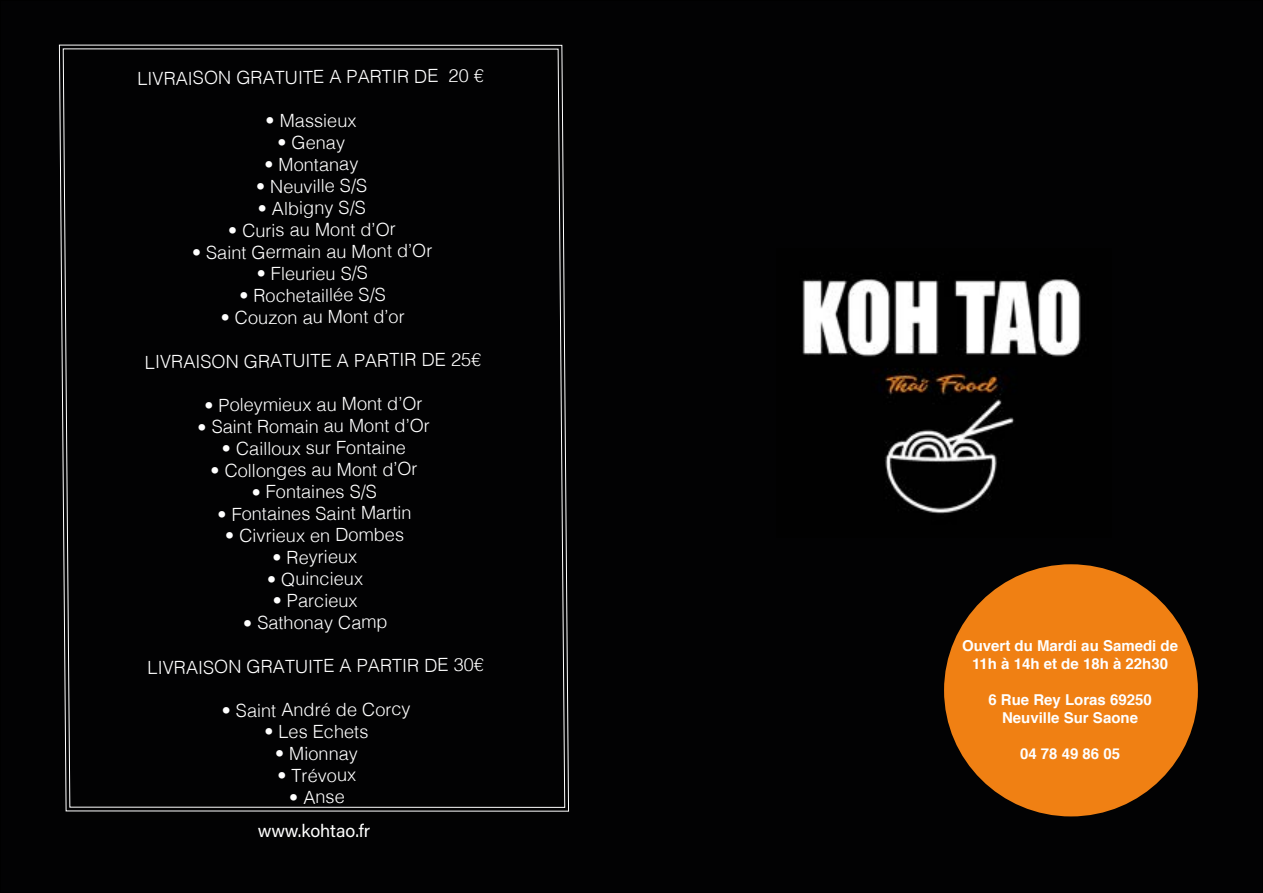
<style>
.page{position:relative;width:1263px;height:893px;background:#020203}
.page>*{position:absolute;margin:0;border:0;box-sizing:border-box;transform-origin:0 0}
.t1{font:300 18.15px "Helvetica";color:#fff}
.t2{font:18px "Acumin Variable Concept";letter-spacing:.02em;color:#fff}
.t3{font:700 15px/18px "Helvetica";color:#fff;text-align:center}
</style>
<div class="page">
<img style="left:802px;top:279px;width:279px;height:235px">
<svg style="left:59px;top:44px;width:510px;height:768px"></svg>
<svg style="left:62px;top:48px;width:503px;height:760px"></svg>
<div style="left:944px;top:564px;width:254px;height:252px;background:#f08013;border-radius:50%"></div>
<p class="t1" style="left:137px;top:64px;width:348px;rotate:-1deg">LIVRAISON GRATUITE A PARTIR DE 20 €</p>
<p class="t1" style="left:265px;top:106px;width:92px;rotate:-1deg">• Massieux</p>
<p class="t1" style="left:277px;top:128px;width:69px;rotate:-1deg">• Genay</p>
<p class="t1" style="left:264px;top:150px;width:95px;rotate:-1deg">• Montanay</p>
<p class="t1" style="left:256px;top:172px;width:113px;rotate:-1deg">• Neuville S/S</p>
<p class="t1" style="left:257px;top:193px;width:110px;rotate:-1deg">• Albigny S/S</p>
<p class="t1" style="left:228px;top:216px;width:169px;rotate:-1deg">• Curis au Mont d’Or</p>
<p class="t1" style="left:192px;top:238px;width:242px;rotate:-1deg">• Saint Germain au Mont d’Or</p>
<p class="t1" style="left:256px;top:259px;width:113px;rotate:-1deg">• Fleurieu S/S</p>
<p class="t1" style="left:239px;top:281px;width:148px;rotate:-1deg">• Rochetaillée S/S</p>
<p class="t1" style="left:220px;top:303px;width:185px;rotate:-1deg">• Couzon au Mont d’or</p>
<p class="t1" style="left:145px;top:348px;width:338px;rotate:-1deg">LIVRAISON GRATUITE A PARTIR DE 25€</p>
<p class="t1" style="left:204px;top:391px;width:220px;rotate:-1deg">• Poleymieux au Mont d’Or</p>
<p class="t1" style="left:197px;top:413px;width:234px;rotate:-1deg">• Saint Romain au Mont d’Or</p>
<p class="t1" style="left:222px;top:434px;width:185px;rotate:-1deg">• Cailloux sur Fontaine</p>
<p class="t1" style="left:210px;top:456px;width:209px;rotate:-1deg">• Collonges au Mont d’Or</p>
<p class="t1" style="left:251px;top:477px;width:127px;rotate:-1deg">• Fontaines S/S</p>
<p class="t1" style="left:217px;top:500px;width:195px;rotate:-1deg">• Fontaines Saint Martin</p>
<p class="t1" style="left:225px;top:521px;width:180px;rotate:-1deg">• Civrieux en Dombes</p>
<p class="t1" style="left:272px;top:542px;width:86px;rotate:-1deg">• Reyrieux</p>
<p class="t1" style="left:267px;top:564px;width:97px;rotate:-1deg">• Quincieux</p>
<p class="t1" style="left:272px;top:586px;width:86px;rotate:-1deg">• Parcieux</p>
<p class="t1" style="left:243px;top:608px;width:146px;rotate:-1deg">• Sathonay Camp</p>
<p class="t1" style="left:147px;top:653px;width:338px;rotate:-1deg">LIVRAISON GRATUITE A PARTIR DE 30€</p>
<p class="t1" style="left:221px;top:696px;width:190px;rotate:-1deg">• Saint André de Corcy</p>
<p class="t1" style="left:264px;top:717px;width:106px;rotate:-1deg">• Les Echets</p>
<p class="t1" style="left:275px;top:739px;width:84px;rotate:-1deg">• Mionnay</p>
<p class="t1" style="left:277px;top:760px;width:80px;rotate:-1deg">• Trévoux</p>
<p class="t1" style="left:289px;top:782px;width:57px;rotate:-1deg">• Anse</p>
<p class="t2" style="left:258px;top:818px;width:114px">www.kohtao.fr</p>
<p class="t3" style="left:962px;top:637px;width:217px">Ouvert du Mardi au Samedi de<br>11h à 14h et de 18h à 22h30</p>
<p class="t3" style="left:988px;top:691px;width:165px">6 Rue Rey Loras 69250<br>Neuville Sur Saone</p>
<p class="t3" style="left:1020px;top:745px;width:102px">04 78 49 86 05</p>
</div>
